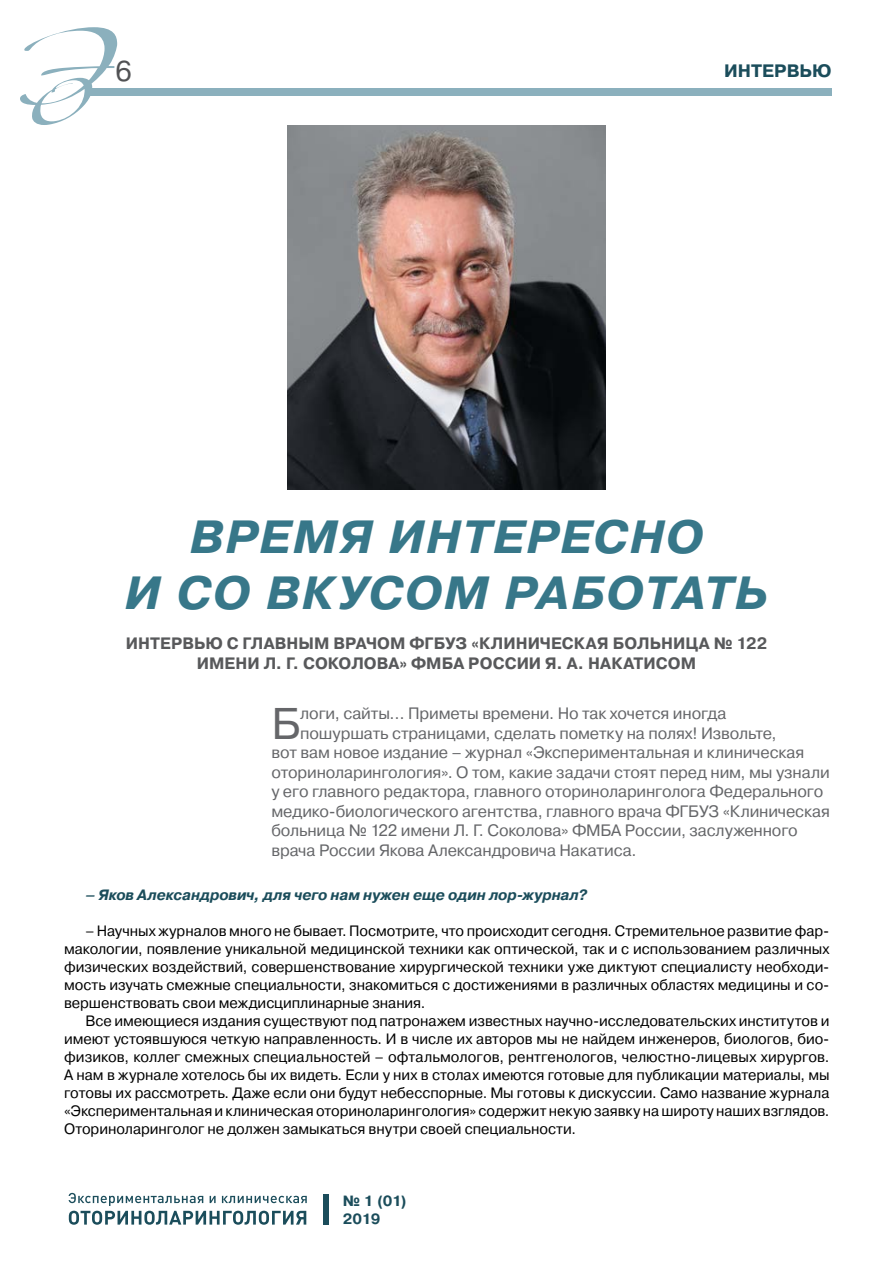
<style>
.page{position:relative;width:893px;height:1263px;background:#fff}
.page>*{position:absolute;margin:0;border:0;box-sizing:border-box;transform-origin:0 0}
.t1{font:italic 700 46.5px/55.8px "Pragmatica C";letter-spacing:.035em;color:#377789;text-align:center}
.t2{font:44.4px "Pragmatica C";color:#656669}
.t3{font:28.5px "Pragmatica C";color:#515254}
.t4{font:700 18px "Pragmatica C";letter-spacing:-.005em;color:#1b4d5b}
.t5{font:16.5px "Pragmatica C";letter-spacing:-.01em;color:#656669}
.t6{font:700 16.5px/19.8px "Pragmatica C";color:#58595b;text-align:center}
.t7{font:15px/18px "Pragmatica C";letter-spacing:-.005em;color:#000;text-align:justify}
.t8{font:italic 700 15px "Pragmatica C";letter-spacing:-.005em;color:#1b4d5b}
.t9{font:700 14.85px/17.5px "Pragmatica C";letter-spacing:-.03em;color:#1b4d5b}
</style>
<div class="page">
<div style="left:90px;top:88px;width:742px;height:8px;background:#8bb0bd"></div>
<svg style="left:20px;top:27px;width:97px;height:98px"></svg>
<svg style="left:69px;top:1193px;width:238px;height:32px"></svg>
<div style="left:324px;top:1194px;width:5px;height:31px;background:#1b4d5b"></div>
<img style="left:288px;top:125px;width:317px;height:364px">
<h3 class="t3" style="left:116px;top:55px;width:18px">6</h3>
<p class="t4" style="left:724px;top:61px;width:109px">ИНТЕРВЬЮ</p>
<h1 class="t1" style="left:125px;top:510px;width:645px">ВРЕМЯ ИНТЕРЕСНО<br>И СО ВКУСОМ РАБОТАТЬ</h1>
<p class="t6" style="left:126px;top:634px;width:643px">ИНТЕРВЬЮ С ГЛАВНЫМ ВРАЧОМ ФГБУЗ «КЛИНИЧЕСКАЯ БОЛЬНИЦА № 122<br>ИМЕНИ Л. Г. СОКОЛОВА» ФМБА РОССИИ Я. А. НАКАТИСОМ</p>
<h2 class="t2" style="left:271px;top:698px;width:31px">Б</h2>
<p class="t5" style="left:300px;top:704px;width:428px">логи, сайты… Приметы времени. Но так хочется иногда</p>
<p class="t5" style="left:300px;top:724px;width:478px">пошуршать страницами, сделать пометку на полях! Извольте,</p>
<p class="t5" style="left:271px;top:743px;width:535px">вот вам новое издание – журнал «Экспериментальная и клиническая</p>
<p class="t5" style="left:271px;top:763px;width:560px">оториноларингология». О том, какие задачи стоят перед ним, мы узнали</p>
<p class="t5" style="left:271px;top:782px;width:553px">у его главного редактора, главного оториноларинголога Федерального</p>
<p class="t5" style="left:271px;top:802px;width:560px">медико-биологического агентства, главного врача ФГБУЗ «Клиническая</p>
<p class="t5" style="left:271px;top:821px;width:528px">больница № 122 имени Л. Г. Соколова» ФМБА России, заслуженного</p>
<p class="t5" style="left:271px;top:841px;width:367px">врача России Якова Александровича Накатиса.</p>
<p class="t8" style="left:85px;top:887px;width:503px">– Яков Александрович, для чего нам нужен еще один лор-журнал?</p>
<p class="t7" style="left:64px;top:922px;width:767px;text-indent:21px">– Научных журналов много не бывает. Посмотрите, что происходит сегодня. Стремительное развитие фар&shy;макологии, появление уникальной медицинской техники как оптической, так и с использованием различных физических воздействий, совершенствование хирургической техники уже диктуют специалисту необходи&shy;мость изучать смежные специальности, знакомиться с достижениями в различных областях медицины и со&shy;вершенствовать свои междисциплинарные знания.</p>
<p class="t7" style="left:64px;top:1012px;width:767px;text-indent:21px">Все имеющиеся издания существуют под патронажем известных научно-исследовательских институтов и имеют устоявшуюся четкую направленность. И в числе их авторов мы не найдем инженеров, биологов, био&shy;физиков, коллег смежных специальностей – офтальмологов, рентгенологов, челюстно-лицевых хирургов.<br>А нам в журнале хотелось бы их видеть. Если у них в столах имеются готовые для публикации материалы, мы готовы их рассмотреть. Даже если они будут небесспорные. Мы готовы к дискуссии. Само название журнала «Экспериментальная и клиническая оториноларингология» содержит некую заявку на широту наших взглядов.<br>Оториноларинголог не должен замыкаться внутри своей специальности.</p>
<p class="t9" style="left:343px;top:1192px;width:65px">№ 1 (01)<br>2019</p>
</div>
